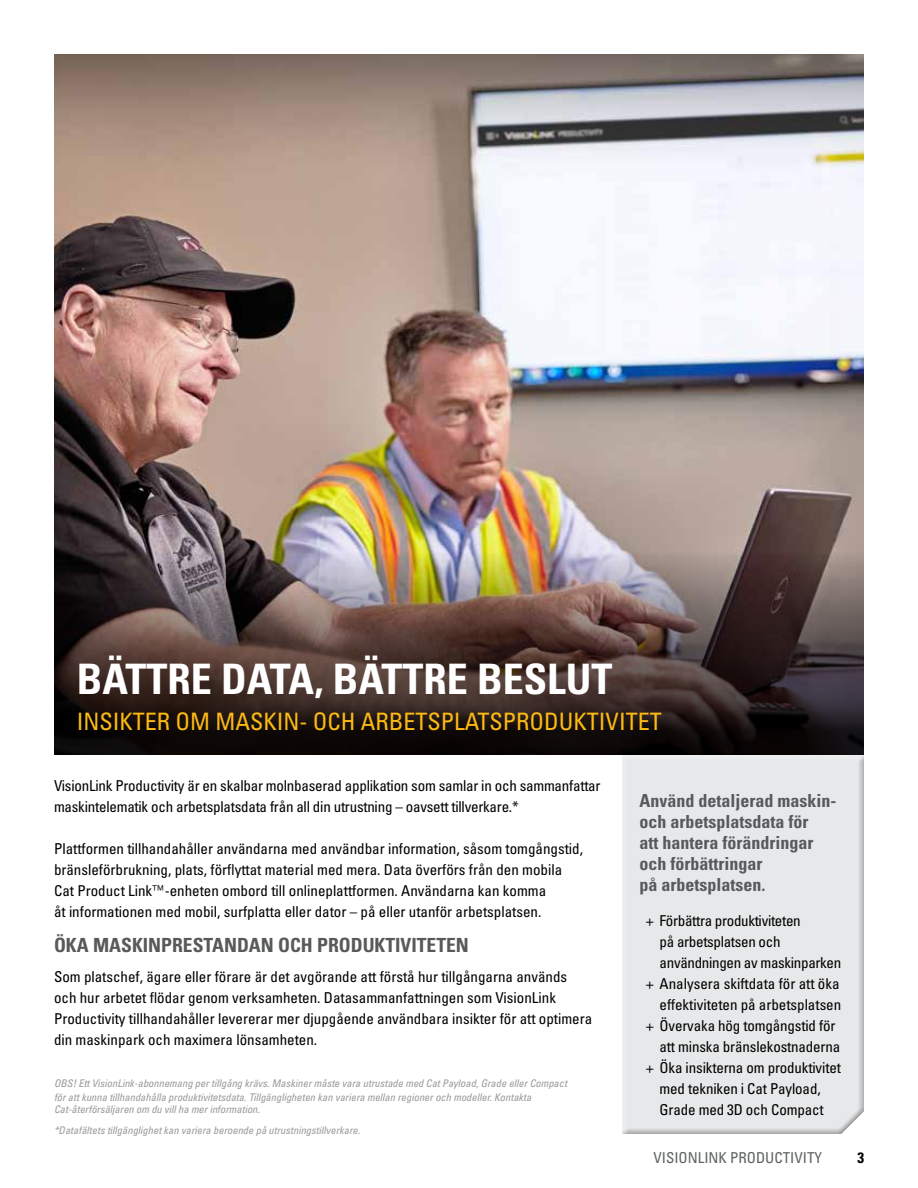
<style>
.page{position:relative;width:918px;height:1188px;background:#fff}
.page>*{position:absolute;margin:0;border:0;box-sizing:border-box;transform-origin:0 0}
.t1{font:42px "Univers LTCYR 67 Bold Cond";color:#fff}
.t2{font:condensed 24px "Univers LTCYR 57";color:#fdba12}
.t3{font:19.5px "Univers LTCYR 67 Bold Cond";color:#58595b}
.t4{font:18px/21px "Univers LTCYR 67 Bold Cond";color:#58595b}
.t5{font:condensed 15px/21px "Univers LTCYR 57";color:#000}
.t6{font:condensed 15px "Univers LTCYR 57";letter-spacing:-.02em;color:#000}
.t7{font:condensed 15px "Univers LTCYR 57";color:#5e6263}
.t8{font:15px "Univers LTCYR 67 Bold Cond";color:#000}
.t9{font:10.5px/13px "Univers LTCYR 57 Condensed Obl";color:#97999c}
</style>
<div class="page">
<div style="left:620px;top:753px;width:245px;height:382px;background:#e7e8e9"></div>
<img style="left:54px;top:54px;width:810px;height:182px">
<img style="left:54px;top:236px;width:810px;height:518px">
<h1 class="t1" style="left:77px;top:654px;width:537px">BÄTTRE DATA, BÄTTRE BESLUT</h1>
<h2 class="t2" style="left:77px;top:707px;width:586px">INSIKTER OM MASKIN- OCH ARBETSPLATSPRODUKTIVITET</h2>
<p class="t5" style="left:54px;top:775px;width:548px">VisionLink Productivity är en skalbar molnbaserad applikation som samlar in och sammanfattar maskintelematik och arbetsplatsdata från all din utrustning – oavsett tillverkare.*</p>
<p class="t5" style="left:54px;top:838px;width:531px">Plattformen tillhandahåller användarna med användbar information, såsom tomgångstid, bränsleförbrukning, plats, förflyttat material med mera. Data överförs från den mobila Cat Product Link™-enheten ombord till onlineplattformen. Användarna kan komma<br>åt informationen med mobil, surfplatta eller dator – på eller utanför arbetsplatsen.</p>
<h3 class="t3" style="left:54px;top:933px;width:416px">ÖKA MASKINPRESTANDAN OCH PRODUKTIVITETEN</h3>
<p class="t5" style="left:54px;top:965px;width:540px">Som platschef, ägare eller förare är det avgörande att förstå hur tillgångarna används och hur arbetet flödar genom verksamheten. Datasammanfattningen som VisionLink Productivity tillhandahåller levererar mer djupgående användbara insikter för att optimera din maskinpark och maximera lönsamheten.</p>
<p class="t9" style="left:54px;top:1077px;width:515px">OBS! Ett VisionLink-abonnemang per tillgång krävs. Maskiner måste vara utrustade med Cat Payload, Grade eller Compact för att kunna tillhandahålla produktivitetsdata. Tillgängligheten kan variera mellan regioner och modeller. Kontakta<br>Cat-återförsäljaren om du vill ha mer information.</p>
<p class="t9" style="left:54px;top:1124px;width:308px">*Datafältets tillgänglighet kan variera beroende på utrustningstillverkare.</p>
<p class="t4" style="left:639px;top:790px;width:198px">Använd detaljerad maskin&shy;och arbetsplatsdata för<br>att hantera förändringar och förbättringar<br>på arbetsplatsen.</p>
<p class="t6" style="left:646px;top:911px;width:156px">+ Förbättra produktiviteten</p>
<p class="t6" style="left:660px;top:932px;width:122px">på arbetsplatsen och</p>
<p class="t6" style="left:660px;top:953px;width:183px">användningen av maskinparken</p>
<p class="t5" style="left:646px;top:972px;width:195px">+ Analysera skiftdata för att öka</p>
<p class="t5" style="left:660px;top:993px;width:183px">effektiviteten på arbetsplatsen</p>
<p class="t5" style="left:646px;top:1014px;width:191px">+ Övervaka hög tomgångstid för</p>
<p class="t5" style="left:660px;top:1035px;width:182px">att minska bränslekostnaderna</p>
<p class="t5" style="left:646px;top:1056px;width:196px">+ Öka insikterna om produktivitet</p>
<p class="t5" style="left:660px;top:1077px;width:163px">med tekniken i Cat Payload,</p>
<p class="t5" style="left:660px;top:1098px;width:166px">Grade med 3D och Compact</p>
<p class="t7" style="left:654px;top:1148px;width:170px">VISIONLINK PRODUCTIVITY</p>
<p class="t8" style="left:857px;top:1148px;width:8px">3</p>
</div>
